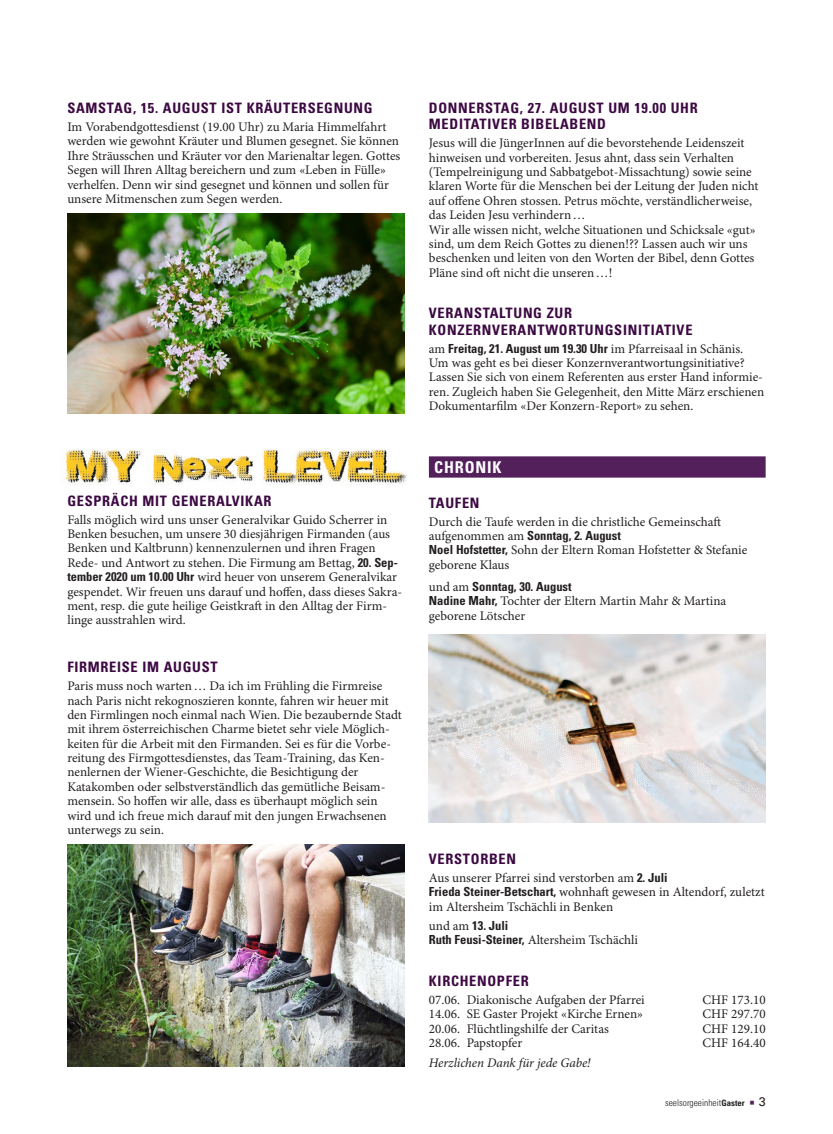
<style>
.page{position:relative;width:833px;height:1134px;background:#fff}
.page>*{position:absolute;margin:0;border:0;box-sizing:border-box;transform-origin:0 0}
.t1{font:700 condensed 16.25px "Univers LT Std";letter-spacing:.05em;color:#fff}
.t2{font:700 condensed 14.38px/16.1px "Univers LT Std";letter-spacing:.05em;color:#3c0942}
.t3{font:13.12px/14.4px "Minion Pro";color:#231f20}
.t4{font:italic 13.12px "Minion Pro";letter-spacing:-.005em;color:#231f20}
.t5{font:700 condensed 12.5px "Univers LT Std";color:#231f20}
.t6{font:300 condensed 9.38px "Univers LT Std";color:#231f20}
.s1{font-family:"Univers LT Std";font-weight:700;font-stretch:condensed;font-size:12.5px}
.s2{font-family:"Minion Pro";font-weight:400;font-stretch:normal;font-size:13.12px}
.s3{font-weight:700;font-size:8.75px}
.s4{font-family:"Minion Pro";font-weight:400;font-stretch:normal;font-size:13.12px;color:#54205c}
.s5{font-weight:400;font-stretch:normal;font-size:12.5px}
</style>
<div class="page">
<img style="left:65px;top:449px;width:342px;height:36px">
<div style="left:429px;top:456px;width:336px;height:22px;background:#54205c"></div>
<img style="left:67px;top:213px;width:337px;height:200px">
<img style="left:67px;top:844px;width:337px;height:223px">
<img style="left:429px;top:634px;width:336px;height:188px">
<p class="t2" style="left:67px;top:100px;width:307px">SAMSTAG, 15. AUGUST IST KRÄUTERSEGNUNG</p>
<p class="t3" style="left:67px;top:120px;width:334px">Im Vorabendgottesdienst (19.00 Uhr) zu Maria Himmelfahrt werden wie gewohnt Kräuter und Blumen gesegnet. Sie können Ihre Sträusschen und Kräuter vor den Marienaltar legen. Gottes Segen will Ihren Alltag bereichern und zum «Leben in Fülle» verhelfen. Denn wir sind gesegnet und können und sollen für unsere Mitmenschen zum Segen werden.</p>
<p class="t2" style="left:67px;top:493px;width:206px">GESPRÄCH MIT GENERALVIKAR</p>
<p class="t3" style="left:67px;top:513px;width:336px">Falls möglich wird uns unser Generalvikar Guido Scherrer in Benken besuchen, um unsere 30 diesjährigen Firmanden (aus Benken und Kaltbrunn) kennenzulernen und ihren Fragen Rede- und Antwort zu stehen. Die Firmung am Bettag, <span class="s1">20. Sep&shy;tember 2020 um 10.00 Uhr</span> wird heuer von unserem Generalvikar gespendet. Wir freuen uns darauf und hoffen, dass dieses Sakra&shy;ment, resp. die gute heilige Geistkraft in den Alltag der Firm&shy;linge ausstrahlen wird.</p>
<p class="t2" style="left:67px;top:659px;width:152px">FIRMREISE IM AUGUST</p>
<p class="t3" style="left:67px;top:679px;width:336px">Paris muss noch warten… Da ich im Frühling die Firmreise nach Paris nicht rekognoszieren konnte, fahren wir heuer mit den Firmlingen noch einmal nach Wien. Die bezaubernde Stadt mit ihrem österreichischen Charme bietet sehr viele Möglich&shy;keiten für die Arbeit mit den Firmanden. Sei es für die Vorbe&shy;reitung des Firmgottesdienstes, das Team-Training, das Ken&shy;nenlernen der Wiener-Geschichte, die Besichtigung der Katakomben oder selbstverständlich das gemütliche Beisam&shy;mensein. So hoffen wir alle, dass es überhaupt möglich sein wird und ich freue mich darauf mit den jungen Erwachsenen unterwegs zu sein.</p>
<p class="t2" style="left:429px;top:100px;width:270px">DONNERSTAG, 27. AUGUST UM 19.00 UHR<br>MEDITATIVER BIBELABEND</p>
<p class="t3" style="left:429px;top:136px;width:331px">Jesus will die JüngerInnen auf die bevorstehende Leidenszeit hinweisen und vorbereiten. Jesus ahnt, dass sein Verhalten (Tempelreinigung und Sabbatgebot-Missachtung) sowie seine klaren Worte für die Menschen bei der Leitung der Juden nicht auf offene Ohren stossen. Petrus möchte, verständlicherweise, das Leiden Jesu verhindern…<br>Wir alle wissen nicht, welche Situationen und Schicksale «gut» sind, um dem Reich Gottes zu dienen!?? Lassen auch wir uns beschenken und leiten von den Worten der Bibel, denn Gottes Pläne sind oft nicht die unseren…!</p>
<p class="t2" style="left:429px;top:305px;width:265px">VERANSTALTUNG ZUR<br>KONZERNVERANTWORTUNGSINITIATIVE</p>
<p class="t5" style="left:429px;top:340px;width:316px"><span class="s2">am</span> Freitag, 21. August um 19.30 Uhr <span class="s2">im Pfarreisaal in Schänis.</span></p>
<p class="t3" style="left:429px;top:356px;width:337px">Um was geht es bei dieser Konzernverantwortungsinitiative?<br>Lassen Sie sich von einem Referenten aus erster Hand informie&shy;ren. Zugleich haben Sie Gelegenheit, den Mitte März erschienen Dokumentarfilm «Der Konzern-Report» zu sehen.</p>
<p class="t1" style="left:434px;top:457px;width:69px">CHRONIK</p>
<p class="t2" style="left:429px;top:494px;width:52px">TAUFEN</p>
<p class="t3" style="left:429px;top:515px;width:294px">Durch die Taufe werden in die christliche Gemeinschaft</p>
<p class="t5" style="left:429px;top:528px;width:193px"><span class="s2">aufgenommen am</span> Sonntag, 2. August</p>
<p class="t3" style="left:429px;top:544px;width:320px"><span class="s1">Noel Hofstetter,</span> Sohn der Eltern Roman Hofstetter &amp; Stefanie geborene Klaus</p>
<p class="t5" style="left:429px;top:579px;width:144px"><span class="s2">und am</span> Sonntag, 30. August</p>
<p class="t3" style="left:429px;top:594px;width:299px"><span class="s1">Nadine Mahr,</span> Tochter der Eltern Martin Mahr &amp; Martina geborene Lötscher</p>
<p class="t2" style="left:429px;top:851px;width:89px">VERSTORBEN</p>
<p class="t3" style="left:429px;top:871px;width:337px">Aus unserer Pfarrei sind verstorben am <span class="s1">2. Juli<br>Frieda Steiner-Betschart,</span> wohnhaft gewesen in Altendorf, zuletzt im Altersheim Tschächli in Benken</p>
<p class="t5" style="left:429px;top:918px;width:81px"><span class="s2">und am</span> 13. Juli</p>
<p class="t3" style="left:429px;top:934px;width:211px"><span class="s1">Ruth Feusi-Steiner,</span> Altersheim Tschächli</p>
<p class="t2" style="left:429px;top:973px;width:101px">KIRCHENOPFER</p>
<p class="t3" style="left:429px;top:993px;width:217px">07.06. Diakonische Aufgaben der Pfarrei</p>
<p class="t3" style="left:702px;top:993px;width:65px">CHF 173.10</p>
<p class="t3" style="left:429px;top:1007px;width:216px">14.06. SE Gaster Projekt «Kirche Ernen»</p>
<p class="t3" style="left:702px;top:1007px;width:65px">CHF 297.70</p>
<p class="t3" style="left:429px;top:1022px;width:181px">20.06. Flüchtlingshilfe der Caritas</p>
<p class="t3" style="left:702px;top:1022px;width:65px">CHF 129.10</p>
<p class="t3" style="left:429px;top:1036px;width:95px">28.06. Papstopfer</p>
<p class="t3" style="left:702px;top:1036px;width:65px">CHF 164.40</p>
<p class="t4" style="left:429px;top:1054px;width:163px">Herzlichen Dank für jede Gabe!</p>
<p class="t6" style="left:665px;top:1097px;width:102px">seelsorgeeinheit<span class="s3">Gaster</span> <span class="s4">■</span> <span class="s5">3</span></p>
</div>
